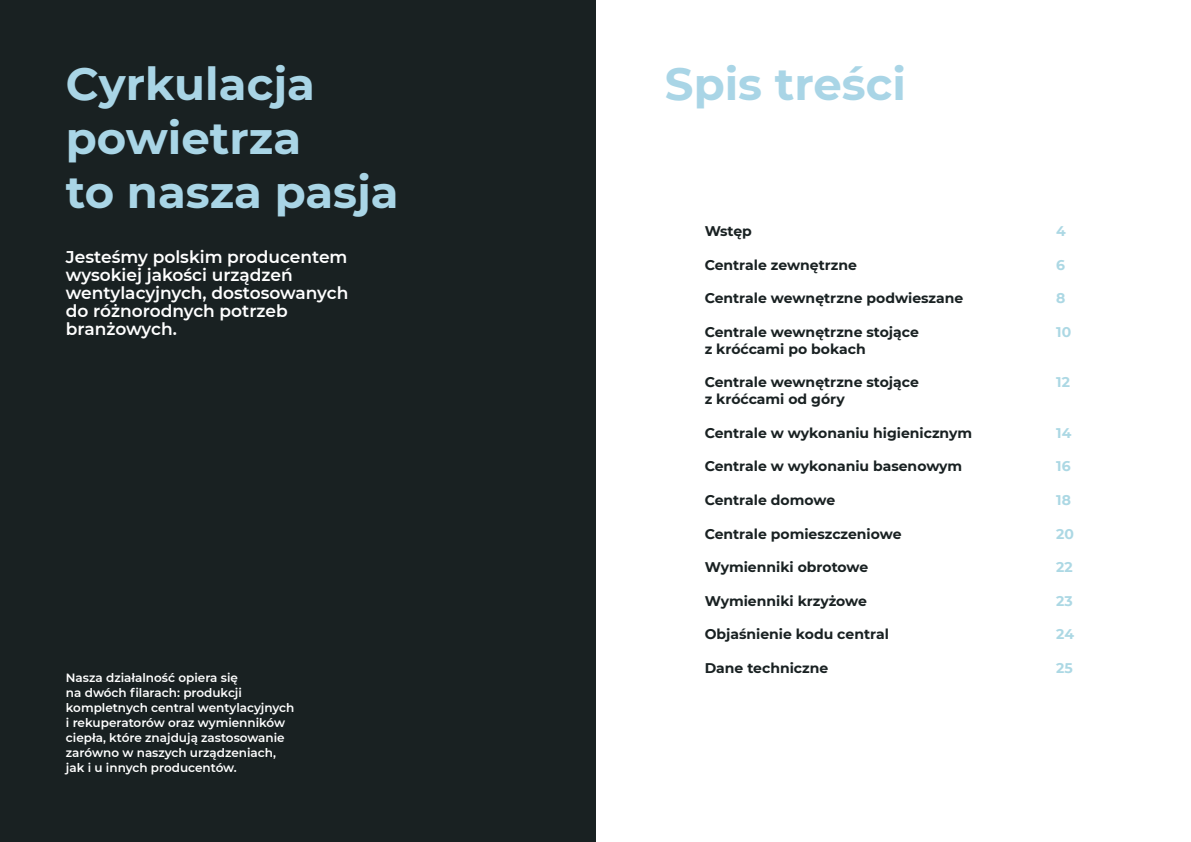
<style>
.page{position:relative;width:1191px;height:842px;background:#fff}
.page>*{position:absolute;margin:0;border:0;box-sizing:border-box;transform-origin:0 0}
.t1{font:700 45px/54px "Montserrat";color:#a9d5e6}
.t2{font:600 17px/18px "Montserrat";color:#fff}
.t3{font:700 14px/16.8px "Montserrat";color:#192122}
.t4{font:700 14px "Montserrat";color:#acd8e4}
.t5{font:600 12px/15px "Montserrat";color:#fff}
</style>
<div class="page">
<div style="left:0;top:0;width:595px;height:842px;background:#192122"></div>
<h1 class="t1" style="left:66px;top:55px;width:334px">Cyrkulacja powietrza<br>to nasza pasja</h1>
<h1 class="t1" style="left:665px;top:55px;width:242px">Spis treści</h1>
<p class="t3" style="left:704px;top:222px;width:49px">Wstęp</p>
<p class="t3" style="left:704px;top:256px;width:154px">Centrale zewnętrzne</p>
<p class="t3" style="left:704px;top:289px;width:260px">Centrale wewnętrzne podwieszane</p>
<p class="t3" style="left:704px;top:323px;width:216px">Centrale wewnętrzne stojące z króćcami po bokach</p>
<p class="t3" style="left:704px;top:373px;width:216px">Centrale wewnętrzne stojące z króćcami od góry</p>
<p class="t3" style="left:704px;top:424px;width:269px">Centrale w wykonaniu higienicznym</p>
<p class="t3" style="left:704px;top:457px;width:259px">Centrale w wykonaniu basenowym</p>
<p class="t3" style="left:704px;top:491px;width:132px">Centrale domowe</p>
<p class="t3" style="left:704px;top:524px;width:198px">Centrale pomieszczeniowe</p>
<p class="t3" style="left:704px;top:558px;width:165px">Wymienniki obrotowe</p>
<p class="t3" style="left:704px;top:592px;width:164px">Wymienniki krzyżowe</p>
<p class="t3" style="left:704px;top:625px;width:186px">Objaśnienie kodu central</p>
<p class="t3" style="left:704px;top:659px;width:125px">Dane techniczne</p>
<p class="t2" style="left:66px;top:247px;width:284px">Jesteśmy polskim producentem wysokiej jakości urządzeń wentylacyjnych, dostosowanych do różnorodnych potrzeb branżowych.</p>
<p class="t5" style="left:66px;top:670px;width:230px">Nasza działalność opiera się<br>na dwóch filarach: produkcji kompletnych central wentylacyjnych i rekuperatorów oraz wymienników ciepła, które znajdują zastosowanie zarówno w naszych urządzeniach, jak i u innych producentów.</p>
<p class="t4" style="left:1056px;top:221px;width:11px">4</p>
<p class="t4" style="left:1056px;top:255px;width:10px">6</p>
<p class="t4" style="left:1056px;top:288px;width:11px">8</p>
<p class="t4" style="left:1056px;top:322px;width:16px">10</p>
<p class="t4" style="left:1056px;top:372px;width:15px">12</p>
<p class="t4" style="left:1056px;top:423px;width:17px">14</p>
<p class="t4" style="left:1056px;top:456px;width:16px">16</p>
<p class="t4" style="left:1056px;top:490px;width:16px">18</p>
<p class="t4" style="left:1056px;top:523px;width:19px">20</p>
<p class="t4" style="left:1056px;top:557px;width:18px">22</p>
<p class="t4" style="left:1056px;top:591px;width:18px">23</p>
<p class="t4" style="left:1056px;top:624px;width:19px">24</p>
<p class="t4" style="left:1056px;top:658px;width:18px">25</p>
</div>
